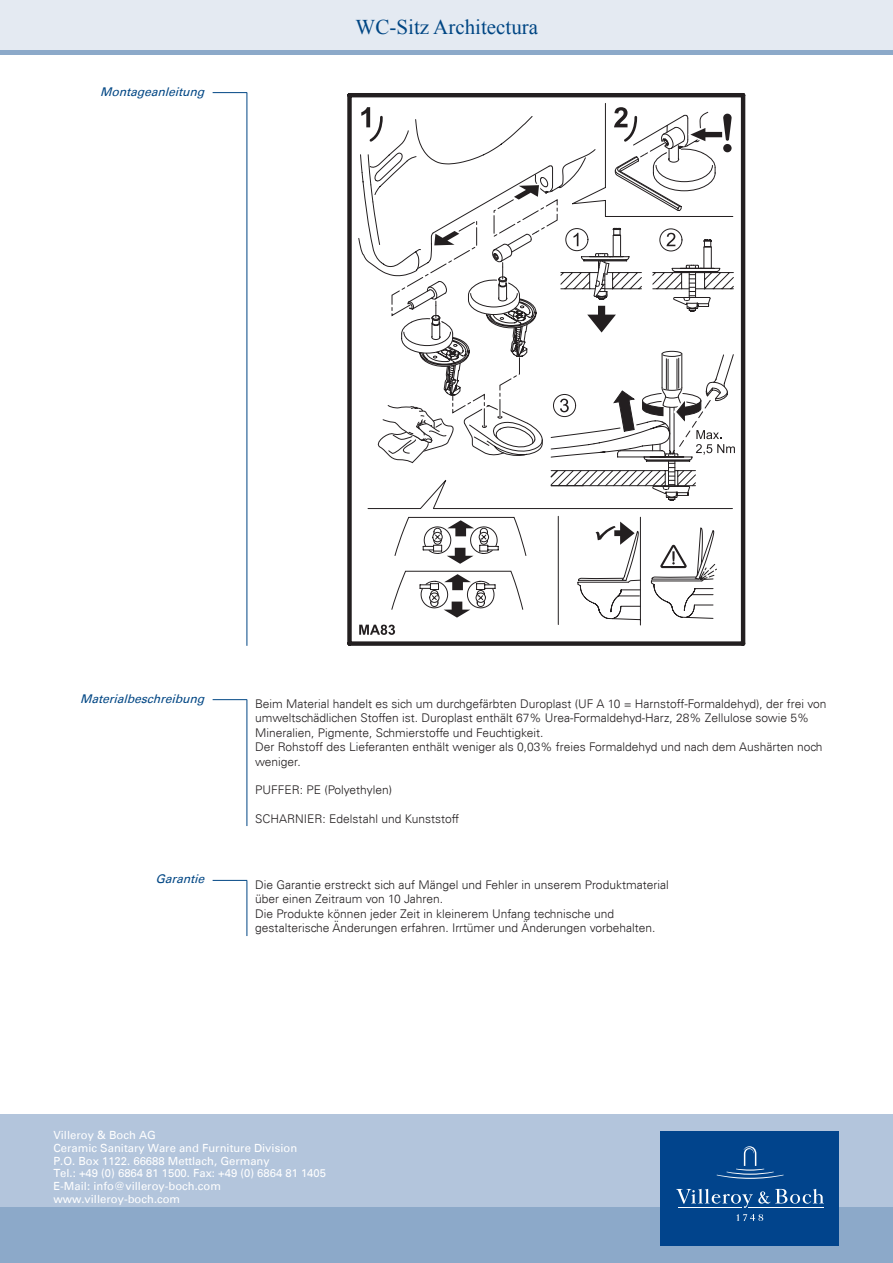
<style>
.page{position:relative;width:893px;height:1263px;background:#fff}
.page>*{position:absolute;margin:0;border:0;box-sizing:border-box;transform-origin:0 0}
.t1{font:21px "Times New Roman";color:#004684}
.t2{font:300 12px/14.4px "Univers LT Std";color:#231f20}
.t3{font:italic 12px "Univers";color:#004684}
.t4{font:11.25px/12.8px "Univers";color:#fff}
</style>
<div class="page">
<div style="left:0;top:1114px;width:893px;height:149px;background:#b3c5dc"></div>
<div style="left:0;top:1208px;width:893px;height:55px;background:#8ca9c9"></div>
<div style="left:660px;top:1131px;width:179px;height:114px;background:#01448c"></div>
<svg style="left:717px;top:1146px;width:67px;height:33px"></svg>
<svg style="left:736px;top:1214px;width:27px;height:7px"></svg>
<svg style="left:676px;top:1189px;width:148px;height:19px"></svg>
<div style="left:0;top:0;width:893px;height:53px;background:#e4eaf2"></div>
<div style="left:0;top:50px;width:893px;height:5px;background:#8ca9c9"></div>
<hr style="left:213px;top:92px;width:34px;height:1px;background:#004684">
<hr style="left:247px;top:93px;width:1px;height:553px;background:#004684">
<hr style="left:213px;top:699px;width:34px;height:1px;background:#004684">
<hr style="left:247px;top:700px;width:1px;height:126px;background:#004684">
<hr style="left:213px;top:880px;width:34px;height:1px;background:#004684">
<hr style="left:247px;top:881px;width:1px;height:55px;background:#004684">
<div style="left:347px;top:95px;width:5px;height:549px;background:#231f20"></div>
<hr style="left:741px;top:95px;width:4px;height:549px;background:#231f20">
<div style="left:349px;top:641px;width:394px;height:5px;background:#231f20"></div>
<hr style="left:349px;top:93px;width:394px;height:4px;background:#231f20">
<svg style="left:358px;top:103px;width:377px;height:532px"></svg>
<p class="t3" style="left:100px;top:84px;width:109px">Montageanleitung</p>
<h1 class="t1" style="left:356px;top:12px;width:184px">WC-Sitz Architectura</h1>
<p class="t3" style="left:80px;top:691px;width:129px">Materialbeschreibung</p>
<p class="t3" style="left:155px;top:872px;width:54px">Garantie</p>
<p class="t2" style="left:255px;top:696px;width:573px">Beim Material handelt es sich um durchgefärbten Duroplast (UF A 10 = Harnstoff-Formaldehyd), der frei von umweltschädlichen Stoffen ist. Duroplast enthält 67% Urea-Formaldehyd-Harz, 28% Zellulose sowie 5% Mineralien, Pigmente, Schmierstoffe und Feuchtigkeit.<br>Der Rohstoff des Lieferanten enthält weniger als 0,03% freies Formaldehyd und nach dem Aushärten noch weniger.</p>
<p class="t2" style="left:255px;top:783px;width:138px">PUFFER: PE (Polyethylen)</p>
<p class="t2" style="left:255px;top:812px;width:206px">SCHARNIER: Edelstahl und Kunststoff</p>
<p class="t2" style="left:255px;top:877px;width:415px">Die Garantie erstreckt sich auf Mängel und Fehler in unserem Produktmaterial über einen Zeitraum von 10 Jahren.<br>Die Produkte können jeder Zeit in kleinerem Unfang technische und gestalterische Änderungen erfahren. Irrtümer und Änderungen vorbehalten.</p>
<p class="t4" style="left:53px;top:1129px;width:274px">Villeroy &amp; Boch AG<br>Ceramic Sanitary Ware and Furniture Division<br>P.O. Box 1122. 66688 Mettlach, Germany<br>Tel.: +49 (0) 6864 81 1500. Fax: +49 (0) 6864 81 1405<br>E-Mail: info@villeroy-boch.com www.villeroy-boch.com</p>
</div>
